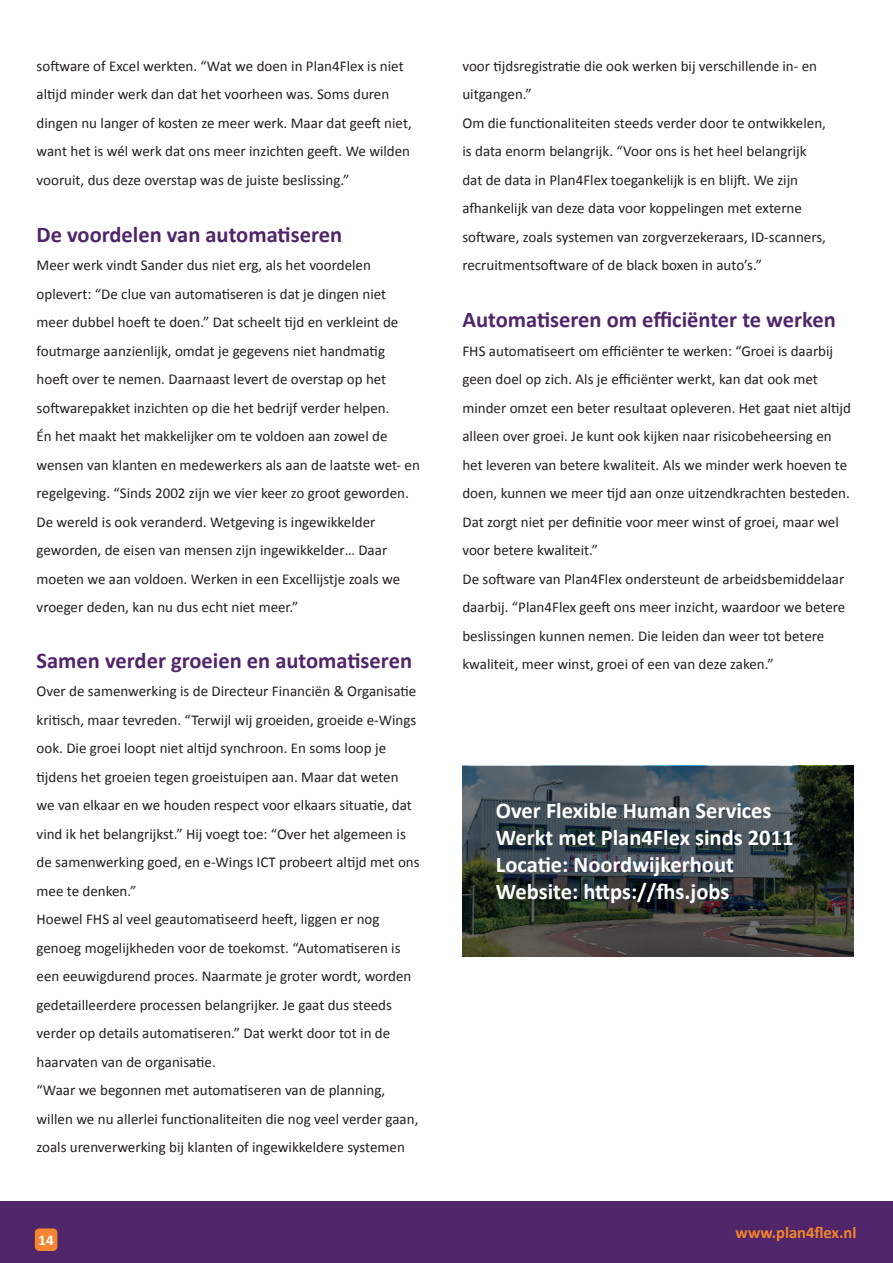
<style>
.page{position:relative;width:893px;height:1263px;background:#fff}
.page>*{position:absolute;margin:0;border:0;box-sizing:border-box;transform-origin:0 0}
.t1{font:700 22.5px/27px "Calibri";color:#fff}
.t2{font:700 22.5px "Calibri";color:#502569}
.t3{font:700 16.5px "Calibri";color:#f58529}
.t4{font:15px/28.5px "Calibri";color:#231f20}
.t5{font:700 15px "Calibri";color:#fff}
</style>
<div class="page">
<div style="left:0;top:1201px;width:893px;height:62px;background:#502569"></div>
<div style="left:35px;top:1228px;width:22px;height:23px;background:#f58531;border-radius:4px"></div>
<svg style="left:462px;top:766px;width:392px;height:191px;background:#394142"></svg>
<p class="t4" style="left:37px;top:51px;width:377px">software of Excel werkten. “Wat we doen in Plan4Flex is niet altijd minder werk dan dat het voorheen was. Soms duren dingen nu langer of kosten ze meer werk. Maar dat geeft niet, want het is wél werk dat ons meer inzichten geeft. We wilden vooruit, dus deze overstap was de juiste beslissing.”</p>
<h1 class="t2" style="left:37px;top:218px;width:307px">De voordelen van automatiseren</h1>
<p class="t4" style="left:37px;top:250px;width:385px">Meer werk vindt Sander dus niet erg, als het voordelen oplevert: “De clue van automatiseren is dat je dingen niet meer dubbel hoeft te doen.” Dat scheelt tijd en verkleint de foutmarge aanzienlijk, omdat je gegevens niet handmatig hoeft over te nemen. Daarnaast levert de overstap op het softwarepakket inzichten op die het bedrijf verder helpen.<br>Én het maakt het makkelijker om te voldoen aan zowel de wensen van klanten en medewerkers als aan de laatste wet- en regelgeving. “Sinds 2002 zijn we vier keer zo groot geworden.<br>De wereld is ook veranderd. Wetgeving is ingewikkelder geworden, de eisen van mensen zijn ingewikkelder… Daar moeten we aan voldoen. Werken in een Excellijstje zoals we vroeger deden, kan nu dus echt niet meer.”</p>
<h1 class="t2" style="left:37px;top:644px;width:377px">Samen verder groeien en automatiseren</h1>
<p class="t4" style="left:37px;top:676px;width:385px">Over de samenwerking is de Directeur Financiën &amp; Organisatie kritisch, maar tevreden. “Terwijl wij groeiden, groeide e-Wings ook. Die groei loopt niet altijd synchroon. En soms loop je tijdens het groeien tegen groeistuipen aan. Maar dat weten we van elkaar en we houden respect voor elkaars situatie, dat vind ik het belangrijkst.” Hij voegt toe: “Over het algemeen is de samenwerking goed, en e-Wings ICT probeert altijd met ons mee te denken.”<br>Hoewel FHS al veel geautomatiseerd heeft, liggen er nog genoeg mogelijkheden voor de toekomst. “Automatiseren is een eeuwigdurend proces. Naarmate je groter wordt, worden gedetailleerdere processen belangrijker. Je gaat dus steeds verder op details automatiseren.” Dat werkt door tot in de haarvaten van de organisatie.<br>“Waar we begonnen met automatiseren van de planning, willen we nu allerlei functionaliteiten die nog veel verder gaan, zoals urenverwerking bij klanten of ingewikkeldere systemen</p>
<p class="t4" style="left:462px;top:51px;width:365px">voor tijdsregistratie die ook werken bij verschillende in- en uitgangen.”<br>Om die functionaliteiten steeds verder door te ontwikkelen, is data enorm belangrijk. “Voor ons is het heel belangrijk dat de data in Plan4Flex toegankelijk is en blijft. We zijn afhankelijk van deze data voor koppelingen met externe software, zoals systemen van zorgverzekeraars, ID-scanners, recruitmentsoftware of de black boxen in auto’s.”</p>
<h1 class="t2" style="left:462px;top:304px;width:375px">Automatiseren om efficiënter te werken</h1>
<p class="t4" style="left:462px;top:336px;width:390px">FHS automatiseert om efficiënter te werken: “Groei is daarbij geen doel op zich. Als je efficiënter werkt, kan dat ook met minder omzet een beter resultaat opleveren. Het gaat niet altijd alleen over groei. Je kunt ook kijken naar risicobeheersing en het leveren van betere kwaliteit. Als we minder werk hoeven te doen, kunnen we meer tijd aan onze uitzendkrachten besteden.<br>Dat zorgt niet per definitie voor meer winst of groei, maar wel voor betere kwaliteit.”<br>De software van Plan4Flex ondersteunt de arbeidsbemiddelaar daarbij. “Plan4Flex geeft ons meer inzicht, waardoor we betere beslissingen kunnen nemen. Die leiden dan weer tot betere kwaliteit, meer winst, groei of een van deze zaken.”</p>
<h1 class="t1" style="left:496px;top:796px;width:299px">Over Flexible Human Services<br>Werkt met Plan4Flex sinds 2011<br>Locatie: Noordwijkerhout<br>Website: https://fhs.jobs</h1>
<p class="t5" style="left:39px;top:1229px;width:17px">14</p>
<p class="t3" style="left:736px;top:1221px;width:122px">www.plan4flex.nl</p>
</div>
